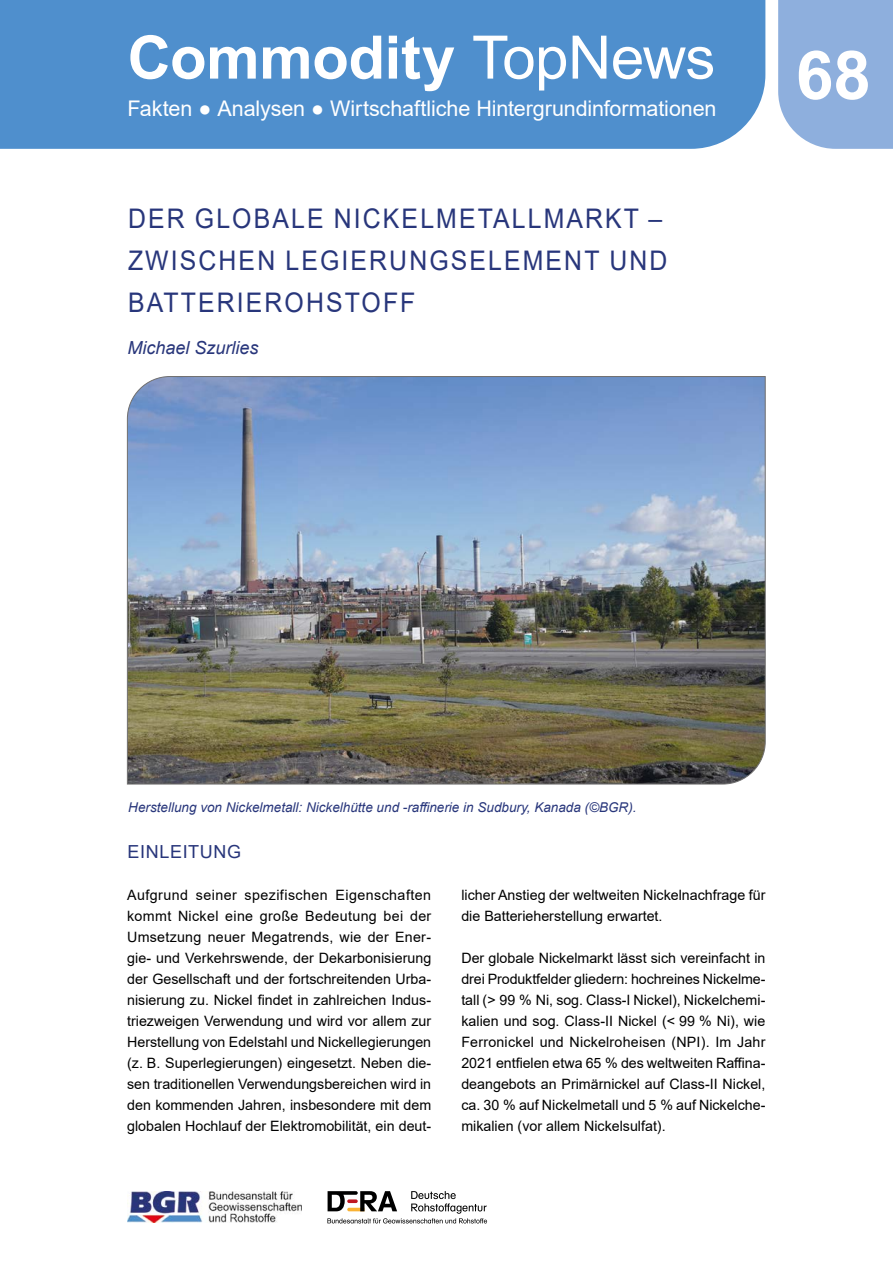
<style>
.page{position:relative;width:893px;height:1263px;background:#fff}
.page>*{position:absolute;margin:0;border:0;box-sizing:border-box;transform-origin:0 0}
.t1{font:700 67.5px "Arial";color:#fff}
.t2{font:700 60px "Arial";letter-spacing:-.005em;color:#fff}
.Überschriften_Hauptüberschrift{font:27px/42px "Arial";letter-spacing:.085em;color:#28367b;scale:.92 1}
.t3{font:21.6px "Arial";letter-spacing:-.005em;color:#fff}
.Fließtext_Fließtext{font:italic 18px "Arial";color:#28367b}
.Überschriften_Ü_Kap__ohne_Nr{font:18px "Arial";letter-spacing:.035em;color:#28367b}
.Fließtext_Fließtext-2{font:14.25px/21px "Arial";color:#000;text-align:justify}
.t4{font:italic 13.5px "Arial";color:#28367b}
.s1{font-weight:400}
</style>
<div class="page">
<img style="left:128px;top:1191px;width:173px;height:31px">
<svg style="left:327px;top:1191px;width:160px;height:32px"></svg>
<div style="left:778px;top:0;width:115px;height:149px;background:#8eafdd"></div>
<div style="left:0;top:0;width:765px;height:149px;background:#4f8fcd"></div>
<img style="left:127px;top:376px;width:639px;height:408px">
<h1 class="t2" style="left:128px;top:15px;width:589px">Commodity <span class="s1">TopNews</span></h1>
<h1 class="t3" style="left:128px;top:94px;width:590px">Fakten ● Analysen ● Wirtschaftliche Hintergrundinformationen</h1>
<p class="Überschriften_Hauptüberschrift" style="left:128px;top:197px;width:588px">DER GLOBALE NICKELMETALLMARKT –<br>ZWISCHEN LEGIERUNGSELEMENT UND<br>BATTERIEROHSTOFF</p>
<p class="Fließtext_Fließtext" style="left:128px;top:336px;width:133px">Michael Szurlies</p>
<h1 class="t1" style="left:796px;top:28px;width:76px">68</h1>
<p class="t4" style="left:128px;top:798px;width:510px">Herstellung von Nickelmetall: Nickelhütte und -raffinerie in Sudbury, Kanada (©BGR).</p>
<h1 class="Überschriften_Ü_Kap__ohne_Nr" style="left:128px;top:839px;width:115px">EINLEITUNG</h1>
<p class="Fließtext_Fließtext-2" style="left:127px;top:884px;width:306px">Aufgrund seiner spezifischen Eigenschaften kommt Nickel eine große Bedeutung bei der Umsetzung neuer Megatrends, wie der Ener&shy;gie- und Verkehrswende, der Dekarbonisierung der Gesellschaft und der fortschreitenden Urba&shy;nisierung zu. Nickel findet in zahlreichen Indus&shy;triezweigen Verwendung und wird vor allem zur Herstellung von Edelstahl und Nickellegierungen (z. B. Superlegierungen) eingesetzt. Neben die&shy;sen traditionellen Verwendungsbereichen wird in den kommenden Jahren, insbesondere mit dem globalen Hochlauf der Elektromobilität, ein deut-</p>
<p class="Fließtext_Fließtext-2" style="left:461px;top:884px;width:306px">licher Anstieg der weltweiten Nickelnachfrage für die Batterieherstellung erwartet.</p>
<p class="Fließtext_Fließtext-2" style="left:461px;top:947px;width:306px">Der globale Nickelmarkt lässt sich vereinfacht in drei Produktfelder gliedern: hochreines Nickelme&shy;tall (&gt; 99 % Ni, sog. Class-I Nickel), Nickelchemi&shy;kalien und sog. Class-II Nickel (&lt; 99 % Ni), wie Ferronickel und Nickelroheisen (NPI). Im Jahr 2021 entfielen etwa 65 % des weltweiten Raffina&shy;deangebots an Primärnickel auf Class-II Nickel, ca. 30 % auf Nickelmetall und 5 % auf Nickelche&shy;mikalien (vor allem Nickelsulfat).</p>
</div>
